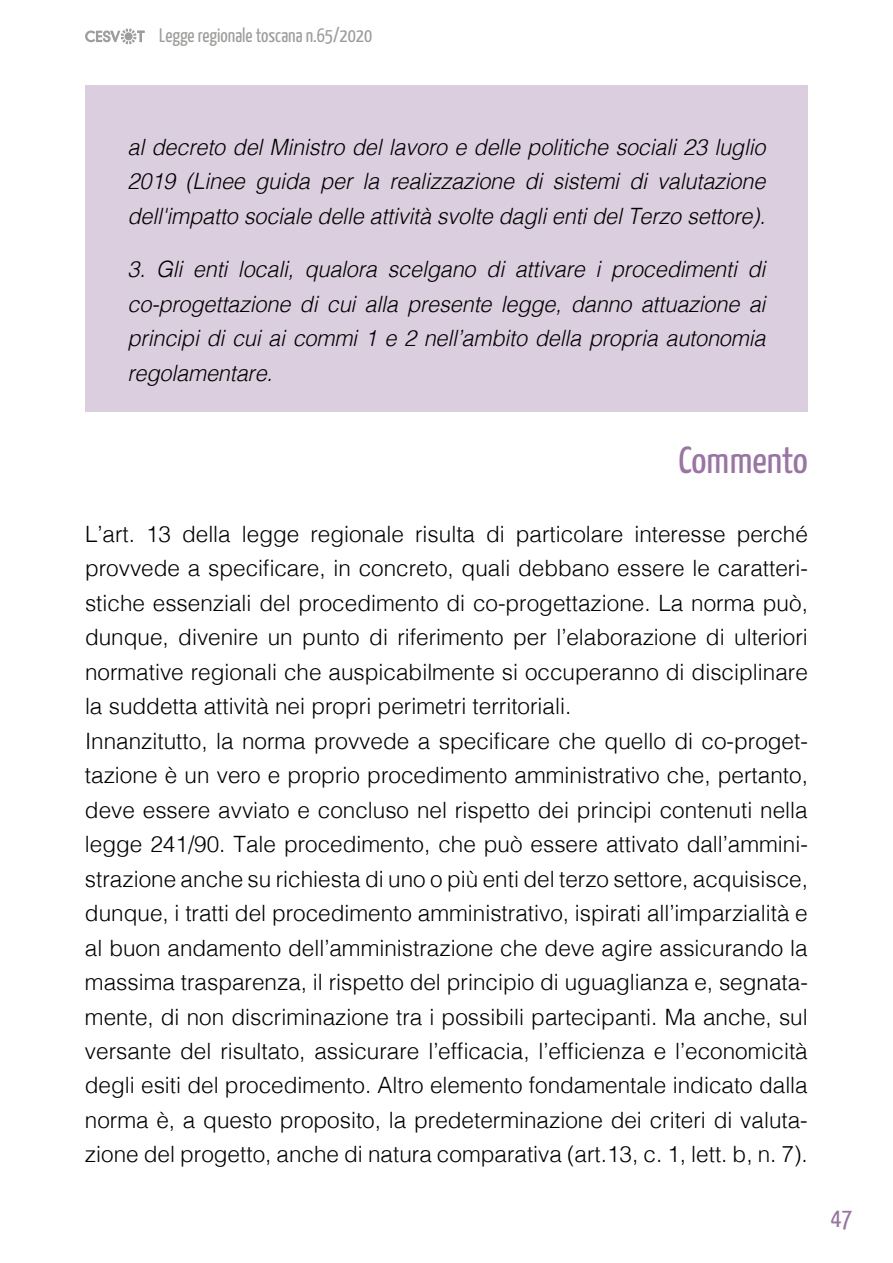
<style>
.page{position:relative;width:893px;height:1263px;background:#fff}
.page>*{position:absolute;margin:0;border:0;box-sizing:border-box;transform-origin:0 0}
.t1{font:37.5px "Yanone Kaffeesatz";letter-spacing:-.005em;color:#9a74a4;scale:1.07 1}
.t2{font:27px "Yanone Kaffeesatz";color:#9a74a4}
.t3{font:300 22.5px/34.5px "Helvetica";color:#000}
.t4{font:italic 300 22.5px/34.5px "Helvetica";letter-spacing:-.005em;color:#000;text-align:justify;scale:.96 1}
.t5{font:19.5px "Yanone Kaffeesatz";color:#9d9d9c}
</style>
<div class="page">
<div style="left:85px;top:85px;width:723px;height:326px;background:#dbcedf"></div>
<svg style="left:85px;top:29px;width:60px;height:15px"></svg>
<p class="t5" style="left:159px;top:22px;width:214px">Legge regionale toscana n.65/2020</p>
<p class="t4" style="left:128px;top:128px;width:666px">al decreto del Ministro del lavoro e delle politiche sociali 23 luglio 2019 (Linee guida per la realizzazione di sistemi di valutazione dell'impatto sociale delle attività svolte dagli enti del Terzo settore).</p>
<p class="t4" style="left:128px;top:251px;width:666px">3. Gli enti locali, qualora scelgano di attivare i procedimenti di co-progettazione di cui alla presente legge, danno attuazione ai principi di cui ai commi 1 e 2 nell’ambito della propria autonomia regolamentare.</p>
<h1 class="t1" style="left:679px;top:433px;width:122px">Commento</h1>
<p class="t3" style="left:85px;top:515px;width:724px">L’art. 13 della legge regionale risulta di particolare interesse perché provvede a specificare, in concreto, quali debbano essere le caratteri&shy;stiche essenziali del procedimento di co-progettazione. La norma può, dunque, divenire un punto di riferimento per l’elaborazione di ulteriori normative regionali che auspicabilmente si occuperanno di disciplinare la suddetta attività nei propri perimetri territoriali.<br>Innanzitutto, la norma provvede a specificare che quello di co-proget&shy;tazione è un vero e proprio procedimento amministrativo che, pertanto, deve essere avviato e concluso nel rispetto dei principi contenuti nella legge 241/90. Tale procedimento, che può essere attivato dall’ammini&shy;strazione anche su richiesta di uno o più enti del terzo settore, acquisisce, dunque, i tratti del procedimento amministrativo, ispirati all’imparzialità e al buon andamento dell’amministrazione che deve agire assicurando la massima trasparenza, il rispetto del principio di uguaglianza e, segnata&shy;mente, di non discriminazione tra i possibili partecipanti. Ma anche, sul versante del risultato, assicurare l’efficacia, l’efficienza e l’economicità degli esiti del procedimento. Altro elemento fondamentale indicato dalla norma è, a questo proposito, la predeterminazione dei criteri di valuta&shy;zione del progetto, anche di natura comparativa (art.13, c. 1, lett. b, n. 7).</p>
<p class="t2" style="left:830px;top:1198px;width:24px">47</p>
</div>
